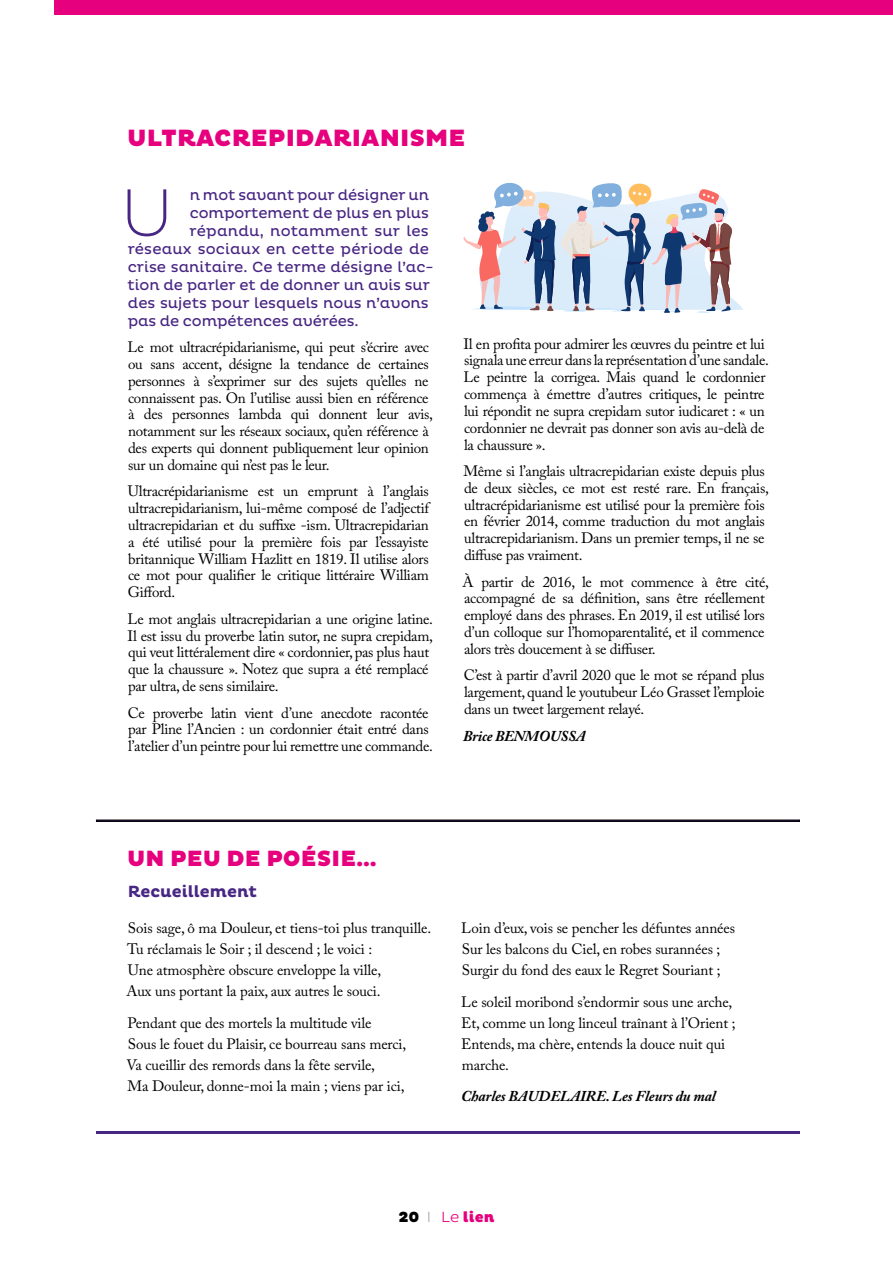
<style>
.page{position:relative;width:893px;height:1263px;background:#fff}
.page>*{position:absolute;margin:0;border:0;box-sizing:border-box;transform-origin:0 0}
.Text_1{font:200 67.95px "Pluto";color:#482683}
.t1{font:900 24px "Pluto";letter-spacing:.005em;color:#e6007d}
.t2{font:900 22.5px "Pluto";letter-spacing:.005em;color:#e6007d}
.Text_1-2{font:700 16.5px "Pluto";color:#482683}
.Text_1-3{font:15px/16.8px "Adobe Caslon Pro";letter-spacing:-.02em;color:#000}
.Text_1-4{font:15px "Pluto";letter-spacing:-.005em;color:#482683}
.Text_1-5{font:italic 700 15px "Adobe Caslon Pro";letter-spacing:-.01em;color:#000}
.t3{font:900 15px "Pluto";color:#e6007d}
.s1{color:#000}
.s2{font-family:"Pluto Cond";font-weight:100;color:#000}
.s3{font-weight:300}
</style>
<div class="page">
<div style="left:54px;top:0;width:839px;height:15px;background:#e6007d"></div>
<hr style="left:96px;top:1131px;width:703px;height:2px;background:#482683">
<div style="left:96px;top:820px;width:704px;height:2px;border:1px solid #000"></div>
<svg style="left:463px;top:182px;width:280px;height:131px"></svg>
<p class="t1" style="left:127px;top:124px;width:340px">ULTRACREPIDARIANISME</p>
<p class="Text_1" style="left:120px;top:174px;width:55px">U</p>
<p class="Text_1-4" style="left:190px;top:186px;width:241px">n mot savant pour désigner un</p>
<p class="Text_1-4" style="left:190px;top:204px;width:241px">comportement de plus en plus</p>
<p class="Text_1-4" style="left:190px;top:222px;width:241px">répandu, notamment sur les</p>
<p class="Text_1-4" style="left:128px;top:240px;width:303px">réseaux sociaux en cette période de</p>
<p class="Text_1-4" style="left:128px;top:258px;width:307px">crise sanitaire. Ce terme désigne l’ac-</p>
<p class="Text_1-4" style="left:128px;top:276px;width:304px">tion de parler et de donner un avis sur</p>
<p class="Text_1-4" style="left:128px;top:294px;width:302px">des sujets pour lesquels nous n’avons</p>
<p class="Text_1-4" style="left:128px;top:312px;width:232px">pas de compétences avérées.</p>
<p class="Text_1-3" style="left:127px;top:339px;width:307px">Le mot ultracrépidarianisme, qui peut s’écrire avec ou sans accent, désigne la tendance de certaines personnes à s’exprimer sur des sujets qu’elles ne connaissent pas. On l’utilise aussi bien en référence à des personnes lambda qui donnent leur avis, notamment sur les réseaux sociaux, qu’en référence à des experts qui donnent publiquement leur opinion sur un domaine qui n’est pas le leur.</p>
<p class="Text_1-3" style="left:128px;top:483px;width:303px;text-align:justify">Ultracrépidarianisme est un emprunt à l’anglais ultracrepidarianism, lui-même composé de l’adjectif ultracrepidarian et du suffixe -ism. Ultracrepidarian a été utilisé pour la première fois par l’essayiste britannique William Hazlitt en 1819. Il utilise alors ce mot pour qualifier le critique littéraire William Gifford.</p>
<p class="Text_1-3" style="left:127px;top:610px;width:307px">Le mot anglais ultracrepidarian a une origine latine.<br>Il est issu du proverbe latin sutor, ne supra crepidam, qui veut littéralement dire « cordonnier, pas plus haut que la chaussure ». Notez que supra a été remplacé par ultra, de sens similaire.</p>
<p class="Text_1-3" style="left:128px;top:704px;width:307px">Ce proverbe latin vient d’une anecdote racontée par Pline l’Ancien : un cordonnier était entré dans l’atelier d’un peintre pour lui remettre une commande.</p>
<p class="Text_1-3" style="left:463px;top:335px;width:307px">Il en profita pour admirer les œuvres du peintre et lui signala une erreur dans la représentation d’une sandale.<br>Le peintre la corrigea. Mais quand le cordonnier commença à émettre d’autres critiques, le peintre lui répondit ne supra crepidam sutor iudicaret : « un cordonnier ne devrait pas donner son avis au-delà de la chaussure ».</p>
<p class="Text_1-3" style="left:463px;top:462px;width:307px">Même si l’anglais ultracrepidarian existe depuis plus de deux siècles, ce mot est resté rare. En français, ultracrépidarianisme est utilisé pour la première fois en février 2014, comme traduction du mot anglais ultracrepidarianism. Dans un premier temps, il ne se diffuse pas vraiment.</p>
<p class="Text_1-3" style="left:463px;top:573px;width:308px">À partir de 2016, le mot commence à être cité, accompagné de sa définition, sans être réellement employé dans des phrases. En 2019, il est utilisé lors d’un colloque sur l’homoparentalité, et il commence alors très doucement à se diffuser.</p>
<p class="Text_1-3" style="left:464px;top:667px;width:302px;text-align:justify">C’est à partir d’avril 2020 que le mot se répand plus largement, quand le youtubeur Léo Grasset l’emploie dans un tweet largement relayé.</p>
<p class="Text_1-5" style="left:463px;top:727px;width:124px">Brice BENMOUSSA</p>
<p class="t2" style="left:127px;top:846px;width:251px">UN PEU DE POÉSIE…</p>
<p class="Text_1-2" style="left:128px;top:882px;width:131px">Recueillement</p>
<p class="Text_1-3" style="left:128px;top:920px;width:305px">Sois sage, ô ma Douleur, et tiens-toi plus tranquille.</p>
<p class="Text_1-3" style="left:127px;top:941px;width:247px">Tu réclamais le Soir ; il descend ; le voici :</p>
<p class="Text_1-3" style="left:128px;top:962px;width:255px">Une atmosphère obscure enveloppe la ville,</p>
<p class="Text_1-3" style="left:127px;top:983px;width:255px">Aux uns portant la paix, aux autres le souci.</p>
<p class="Text_1-3" style="left:128px;top:1014px;width:245px">Pendant que des mortels la multitude vile</p>
<p class="Text_1-3" style="left:128px;top:1035px;width:280px">Sous le fouet du Plaisir, ce bourreau sans merci,</p>
<p class="Text_1-3" style="left:126px;top:1056px;width:250px">Va cueillir des remords dans la fête servile,</p>
<p class="Text_1-3" style="left:128px;top:1077px;width:278px">Ma Douleur, donne-moi la main ; viens par ici,</p>
<p class="Text_1-3" style="left:461px;top:920px;width:275px">Loin d’eux, vois se pencher les défuntes années</p>
<p class="Text_1-3" style="left:462px;top:941px;width:260px">Sur les balcons du Ciel, en robes surannées ;</p>
<p class="Text_1-3" style="left:462px;top:962px;width:260px">Surgir du fond des eaux le Regret Souriant ;</p>
<p class="Text_1-3" style="left:461px;top:993px;width:273px">Le soleil moribond s’endormir sous une arche,</p>
<p class="Text_1-3" style="left:461px;top:1014px;width:276px">Et, comme un long linceul traînant à l’Orient ;</p>
<p class="Text_1-3" style="left:461px;top:1033px;width:266px;line-height:21px">Entends, ma chère, entends la douce nuit qui marche.</p>
<p class="Text_1-5" style="left:461px;top:1087px;width:256px">Charles BAUDELAIRE. Les Fleurs du mal</p>
<p class="t3" style="left:398px;top:1209px;width:98px"><span class="s1">20</span> <span class="s2">I</span> <span class="s3">Le</span> lien</p>
</div>
